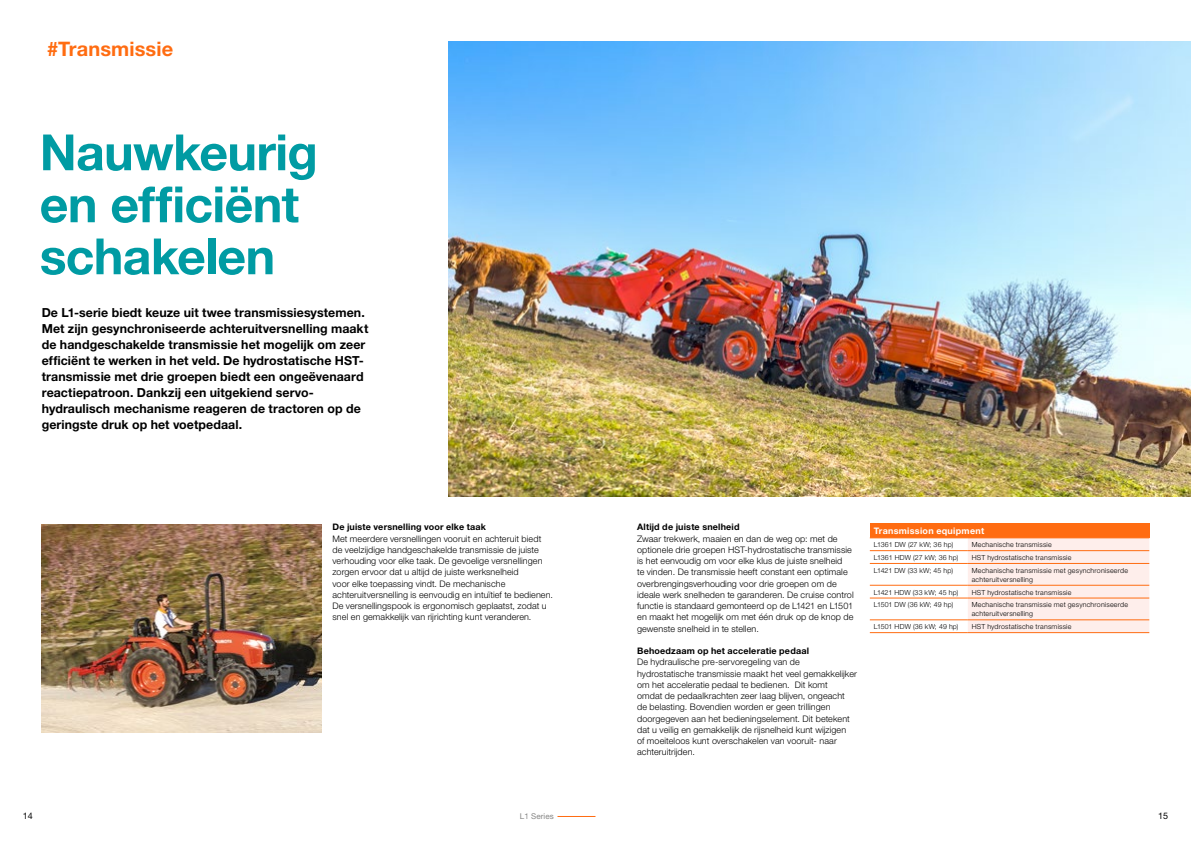
<style>
.page{position:relative;width:1191px;height:842px;background:#fff}
.page>*{position:absolute;margin:0;border:0;box-sizing:border-box;transform-origin:0 0}
.t1{font:700 50px/52px "Helvetica Neue LT Pro";letter-spacing:-.015em;color:#009ba3}
.t2{font:700 20px "Helvetica Neue LT Std";letter-spacing:.005em;color:#ff6c11}
.t3{font:700 12.5px/16px "Helvetica Neue LT Pro";letter-spacing:.005em;color:#000}
.t4{font:300 9px/11.2px "Helvetica Neue LT Pro";letter-spacing:.01em;color:#000}
.t5{font:700 9px "Helvetica Neue LT Pro";letter-spacing:.02em;color:#000}
.t6{font:700 9px "Helvetica Neue LT Pro";letter-spacing:.03em;color:#fff}
.t7{font:9px "Helvetica Neue LT Pro";color:#000}
.t8{font:8px "Helvetica Neue LT Pro";letter-spacing:.01em;color:#878786}
.t9{font:300 7px/9px "Helvetica Neue LT Pro";letter-spacing:.03em;color:#000}
</style>
<div class="page">
<hr style="left:557px;top:816px;width:38px;height:1px;background:#ff6c11">
<img style="left:449px;top:42px;width:742px;height:454px">
<img style="left:42px;top:524px;width:279px;height:209px">
<div style="left:870px;top:524px;width:279px;height:14px;background:#ff6c11"></div>
<svg style="left:870px;top:539px;width:279px;height:93px"></svg>
<hr style="left:870px;top:538px;width:97px;height:1px;background:#ff6c11">
<hr style="left:967px;top:538px;width:182px;height:1px;background:#ff6c11">
<hr style="left:870px;top:550px;width:97px;height:1px;background:#ff6c11">
<hr style="left:967px;top:550px;width:182px;height:1px;background:#ff6c11">
<hr style="left:870px;top:563px;width:97px;height:1px;background:#ff6c11">
<hr style="left:967px;top:563px;width:182px;height:1px;background:#ff6c11">
<hr style="left:870px;top:585px;width:97px;height:1px;background:#ff6c11">
<hr style="left:967px;top:585px;width:182px;height:1px;background:#ff6c11">
<hr style="left:870px;top:598px;width:97px;height:1px;background:#ff6c11">
<hr style="left:967px;top:598px;width:182px;height:1px;background:#ff6c11">
<hr style="left:870px;top:620px;width:97px;height:1px;background:#ff6c11">
<hr style="left:967px;top:620px;width:182px;height:1px;background:#ff6c11">
<hr style="left:870px;top:632px;width:97px;height:1px;background:#ff6c11">
<hr style="left:967px;top:632px;width:182px;height:1px;background:#ff6c11">
<h2 class="t2" style="left:47px;top:36px;width:127px">#Transmissie</h2>
<h1 class="t1" style="left:40px;top:125px;width:280px">Nauwkeurig en efficiënt schakelen</h1>
<p class="t3" style="left:42px;top:304px;width:328px">De L1-serie biedt keuze uit twee transmissiesystemen.<br>Met zijn gesynchroniseerde achteruitversnelling maakt de handgeschakelde transmissie het mogelijk om zeer efficiënt te werken in het veld. De hydrostatische HST&shy;transmissie met drie groepen biedt een ongeëvenaard reactiepatroon. Dankzij een uitgekiend servo&shy;hydraulisch mechanisme reageren de tractoren op de geringste druk op het voetpedaal.</p>
<p class="t5" style="left:332px;top:521px;width:155px">De juiste versnelling voor elke taak</p>
<p class="t4" style="left:332px;top:532px;width:222px">Met meerdere versnellingen vooruit en achteruit biedt de veelzijdige handgeschakelde transmissie de juiste verhouding voor elke taak. De gevoelige versnellingen zorgen ervoor dat u altijd de juiste werksnelheid<br>voor elke toepassing vindt. De mechanische achteruitversnelling is eenvoudig en intuïtief te bedienen.<br>De versnellingspook is ergonomisch geplaatst, zodat u snel en gemakkelijk van rijrichting kunt veranderen.</p>
<p class="t5" style="left:637px;top:521px;width:104px">Altijd de juiste snelheid</p>
<p class="t4" style="left:637px;top:532px;width:218px">Zwaar trekwerk, maaien en dan de weg op: met de optionele drie groepen HST-hydrostatische transmissie is het eenvoudig om voor elke klus de juiste snelheid<br>te vinden. De transmissie heeft constant een optimale overbrengingsverhouding voor drie groepen om de ideale werk snelheden te garanderen. De cruise control functie is standaard gemonteerd op de L1421 en L1501 en maakt het mogelijk om met één druk op de knop de gewenste snelheid in te stellen.</p>
<p class="t5" style="left:637px;top:645px;width:173px">Behoedzaam op het acceleratie pedaal</p>
<p class="t4" style="left:637px;top:656px;width:221px">De hydraulische pre-servoregeling van de hydrostatische transmissie maakt het veel gemakkelijker om het acceleratie pedaal te bedienen. Dit komt<br>omdat de pedaalkrachten zeer laag blijven, ongeacht de belasting. Bovendien worden er geen trillingen doorgegeven aan het bedieningselement. Dit betekent dat u veilig en gemakkelijk de rijsnelheid kunt wijzigen<br>of moeiteloos kunt overschakelen van vooruit- naar achteruitrijden.</p>
<p class="t6" style="left:874px;top:525px;width:112px">Transmission equipment</p>
<p class="t9" style="left:874px;top:540px;width:81px">L1361 DW (27 kW; 36 hp)</p>
<p class="t9" style="left:971px;top:540px;width:81px">Mechanische transmissie</p>
<p class="t9" style="left:874px;top:553px;width:86px">L1361 HDW (27 kW; 36 hp)</p>
<p class="t9" style="left:971px;top:553px;width:101px">HST hydrostatische transmissie</p>
<p class="t9" style="left:874px;top:566px;width:81px">L1421 DW (33 kW; 45 hp)</p>
<p class="t9" style="left:971px;top:566px;width:158px">Mechanische transmissie met gesynchroniseerde achteruitversnelling</p>
<p class="t9" style="left:874px;top:587px;width:86px">L1421 HDW (33 kW; 45 hp)</p>
<p class="t9" style="left:971px;top:587px;width:101px">HST hydrostatische transmissie</p>
<p class="t9" style="left:874px;top:600px;width:81px">L1501 DW (36 kW; 49 hp)</p>
<p class="t9" style="left:971px;top:600px;width:158px">Mechanische transmissie met gesynchroniseerde achteruitversnelling</p>
<p class="t9" style="left:874px;top:622px;width:86px">L1501 HDW (36 kW; 49 hp)</p>
<p class="t9" style="left:971px;top:622px;width:101px">HST hydrostatische transmissie</p>
<p class="t7" style="left:23px;top:810px;width:12px">14</p>
<p class="t8" style="left:520px;top:811px;width:35px">L1 Series</p>
<p class="t7" style="left:1158px;top:810px;width:12px">15</p>
</div>
